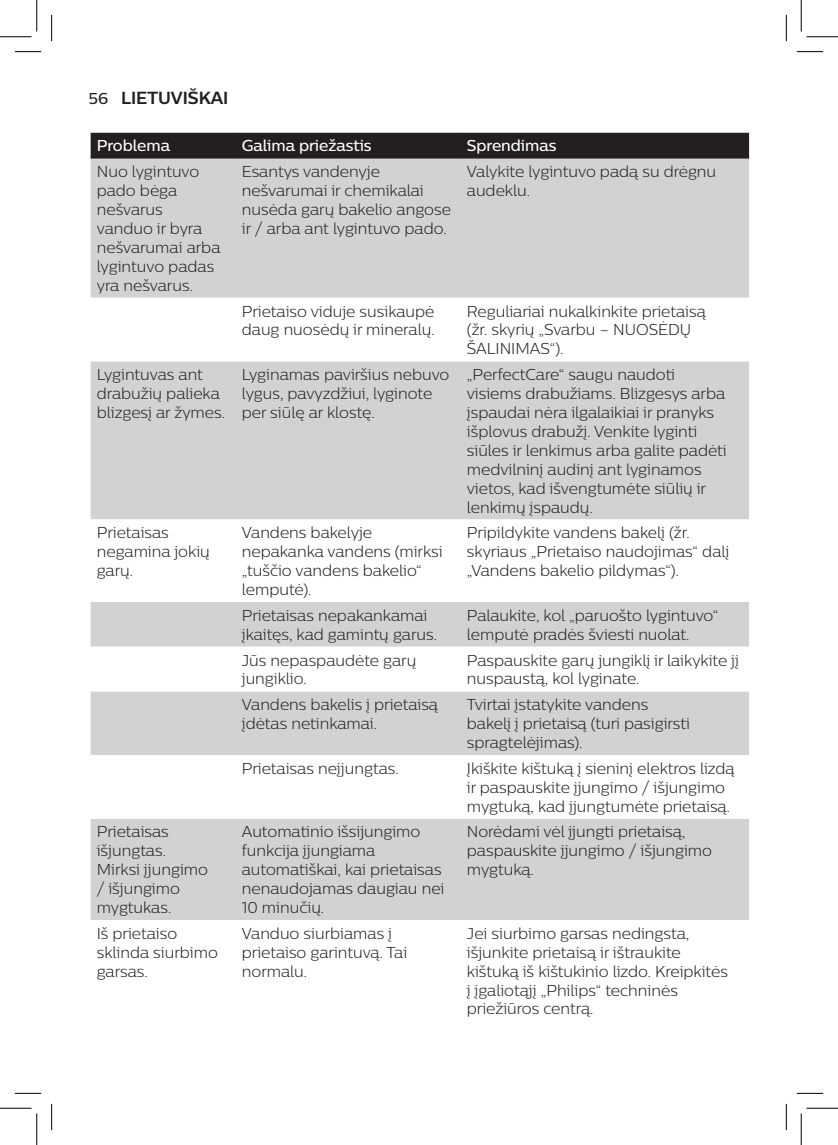
<style>
.page{position:relative;width:838px;height:1145px;background:#fff}
.page>*{position:absolute;margin:0;border:0;box-sizing:border-box;transform-origin:0 0}
.t1{font:700 17.5px "Centrale Sans";color:#231f20}
.chapter-table-rowodd{font:300 15.75px/18.9px "Centrale Sans";color:#231f20}
.chapter-table-roweve{font:300 15.75px/18.9px "Centrale Sans";color:#231f20}
.chapter-table-rowhea{font:500 15.75px "Centrale Sans";color:#fff}
.s1{font-weight:500;font-size:15.75px}
</style>
<div class="page">
<div style="left:91px;top:159px;width:658px;height:139px;background:#d1d2d4"></div>
<svg style="left:91px;top:361px;width:658px;height:559px;fill:#d1d2d4"></svg>
<div style="left:90px;top:132px;width:660px;height:26px;background:#231f20"></div>
<hr style="left:91px;top:157px;width:144px;height:2px;background:#231f20">
<hr style="left:235px;top:157px;width:225px;height:2px;background:#231f20">
<hr style="left:460px;top:157px;width:289px;height:2px;background:#231f20">
<svg style="left:15px;top:51px;width:26px;height:1px"></svg>
<svg style="left:796px;top:51px;width:27px;height:1px"></svg>
<svg style="left:15px;top:1093px;width:26px;height:1px"></svg>
<svg style="left:796px;top:1093px;width:27px;height:1px"></svg>
<svg style="left:51px;top:15px;width:1px;height:26px"></svg>
<svg style="left:51px;top:1104px;width:1px;height:26px"></svg>
<svg style="left:786px;top:15px;width:1px;height:26px"></svg>
<svg style="left:786px;top:1104px;width:1px;height:26px"></svg>
<hr style="left:0;top:36px;width:32px;height:1px;background:#000">
<hr style="left:806px;top:36px;width:31px;height:1px;background:#000">
<hr style="left:0;top:1108px;width:32px;height:1px;background:#000">
<hr style="left:806px;top:1108px;width:31px;height:1px;background:#000">
<hr style="left:36px;top:0;width:1px;height:31px;background:#000">
<hr style="left:36px;top:1113px;width:1px;height:32px;background:#000">
<hr style="left:800px;top:0;width:1px;height:31px;background:#000">
<hr style="left:800px;top:1113px;width:1px;height:32px;background:#000">
<p class="t1" style="left:89px;top:87px;width:141px"><span class="s1">56</span> LIETUVIŠKAI</p>
<p class="chapter-table-rowhea" style="left:97px;top:135px;width:75px">Problema</p>
<p class="chapter-table-rowhea" style="left:242px;top:135px;width:131px">Galima priežastis</p>
<p class="chapter-table-rowhea" style="left:467px;top:135px;width:91px">Sprendimas</p>
<p class="chapter-table-rowodd" style="left:97px;top:162px;width:125px">Nuo lygintuvo pado bėga nešvarus vanduo ir byra nešvarumai arba lygintuvo padas yra nešvarus.</p>
<p class="chapter-table-rowodd" style="left:242px;top:162px;width:210px">Esantys vandenyje nešvarumai ir chemikalai nusėda garų bakelio angose ir / arba ant lygintuvo pado.</p>
<p class="chapter-table-rowodd" style="left:467px;top:162px;width:251px">Valykite lygintuvo padą su drėgnu audeklu.</p>
<p class="chapter-table-roweve" style="left:242px;top:301px;width:194px">Prietaiso viduje susikaupė daug nuosėdų ir mineralų.</p>
<p class="chapter-table-roweve" style="left:467px;top:301px;width:240px">Reguliariai nukalkinkite prietaisą (žr. skyrių „Svarbu – NUOSĖDŲ<br>ŠALINIMAS“).</p>
<p class="chapter-table-rowodd" style="left:97px;top:365px;width:130px">Lygintuvas ant drabužių palieka blizgesį ar žymes.</p>
<p class="chapter-table-rowodd" style="left:242px;top:365px;width:209px">Lyginamas paviršius nebuvo lygus, pavyzdžiui, lyginote per siūlę ar klostę.</p>
<p class="chapter-table-rowodd" style="left:467px;top:365px;width:261px">„PerfectCare“ saugu naudoti visiems drabužiams. Blizgesys arba įspaudai nėra ilgalaikiai ir pranyks išplovus drabužį. Venkite lyginti siūles ir lenkimus arba galite padėti medvilninį audinį ant lyginamos vietos, kad išvengtumėte siūlių ir lenkimų įspaudų.</p>
<p class="chapter-table-roweve" style="left:97px;top:523px;width:115px">Prietaisas negamina jokių garų.</p>
<p class="chapter-table-roweve" style="left:242px;top:523px;width:202px">Vandens bakelyje nepakanka vandens (mirksi „tuščio vandens bakelio“ lemputė).</p>
<p class="chapter-table-roweve" style="left:467px;top:523px;width:264px">Pripildykite vandens bakelį (žr. skyriaus „Prietaiso naudojimas“ dalį „Vandens bakelio pildymas“).</p>
<p class="chapter-table-rowodd" style="left:242px;top:606px;width:197px">Prietaisas nepakankamai įkaitęs, kad gamintų garus.</p>
<p class="chapter-table-rowodd" style="left:467px;top:606px;width:253px">Palaukite, kol „paruošto lygintuvo“ lemputė pradės šviesti nuolat.</p>
<p class="chapter-table-roweve" style="left:242px;top:650px;width:176px">Jūs nepaspaudėte garų jungiklio.</p>
<p class="chapter-table-roweve" style="left:467px;top:650px;width:273px">Paspauskite garų jungiklį ir laikykite jį nuspaustą, kol lyginate.</p>
<p class="chapter-table-rowodd" style="left:242px;top:695px;width:198px">Vandens bakelis į prietaisą įdėtas netinkamai.</p>
<p class="chapter-table-rowodd" style="left:467px;top:695px;width:225px">Tvirtai įstatykite vandens bakelį į prietaisą (turi pasigirsti spragtelėjimas).</p>
<p class="chapter-table-roweve" style="left:242px;top:759px;width:158px">Prietaisas neįjungtas.</p>
<p class="chapter-table-roweve" style="left:467px;top:759px;width:269px">Įkiškite kištuką į sieninį elektros lizdą ir paspauskite įjungimo / išjungimo mygtuką, kad įjungtumėte prietaisą.</p>
<p class="chapter-table-rowodd" style="left:97px;top:822px;width:113px">Prietaisas išjungtas.<br>Mirksi įjungimo / išjungimo mygtukas.</p>
<p class="chapter-table-rowodd" style="left:242px;top:822px;width:204px">Automatinio išsijungimo funkcija įjungiama automatiškai, kai prietaisas nenaudojamas daugiau nei<br>10 minučių.</p>
<p class="chapter-table-rowodd" style="left:467px;top:822px;width:247px">Norėdami vėl įjungti prietaisą, paspauskite įjungimo / išjungimo mygtuką.</p>
<p class="chapter-table-roweve" style="left:97px;top:924px;width:123px">Iš prietaiso sklinda siurbimo garsas.</p>
<p class="chapter-table-roweve" style="left:242px;top:924px;width:167px">Vanduo siurbiamas į prietaiso garintuvą. Tai normalu.</p>
<p class="chapter-table-roweve" style="left:467px;top:924px;width:262px">Jei siurbimo garsas nedingsta, išjunkite prietaisą ir ištraukite kištuką iš kištukinio lizdo. Kreipkitės į įgaliotąjį „Philips“ techninės priežiūros centrą.</p>
</div>
